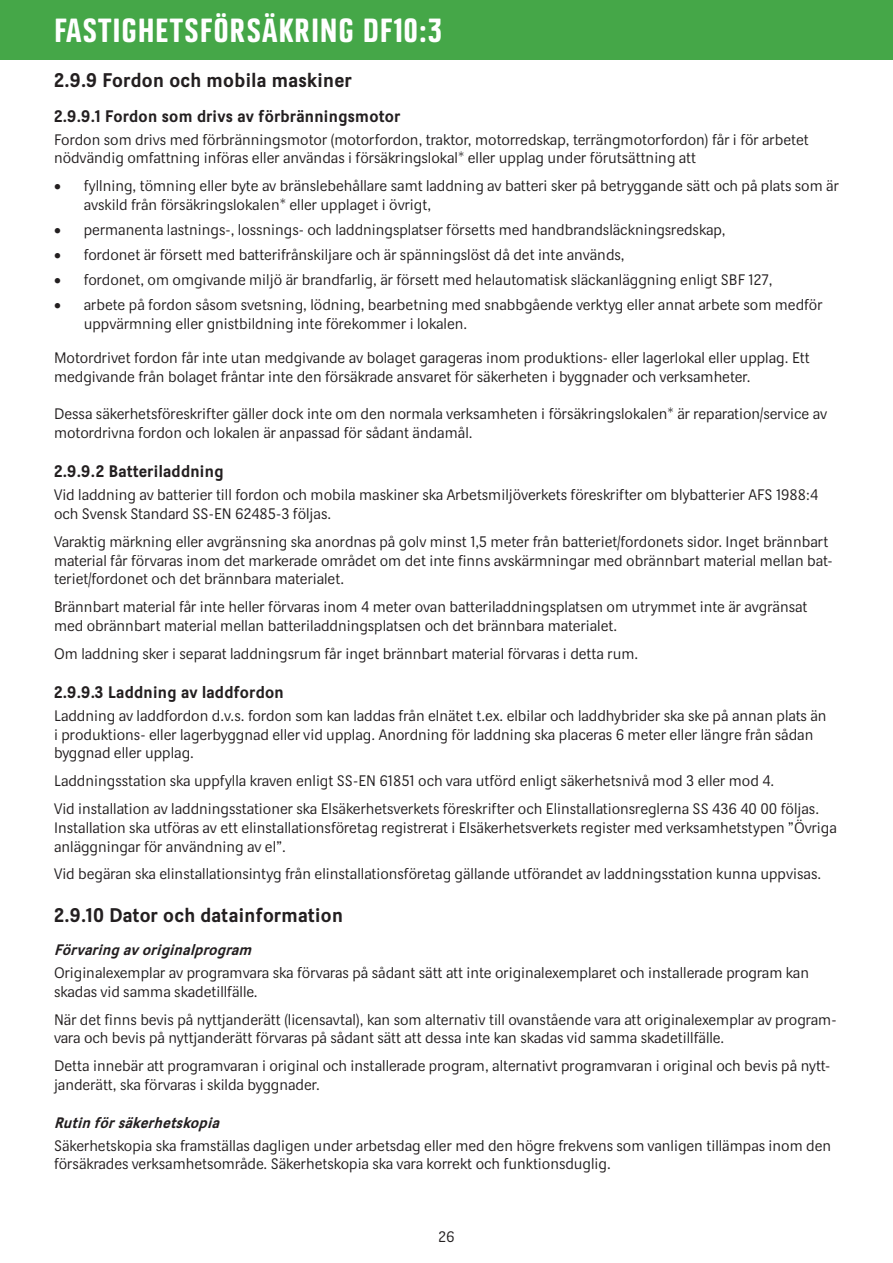
<style>
.page{position:relative;width:893px;height:1263px;background:#fff}
.page>*{position:absolute;margin:0;border:0;box-sizing:border-box;transform-origin:0 0}
.t1{font:33px "Dina Headline";letter-spacing:.02em;color:#fff}
.Villkor_rubrik_3{font:700 19.5px "Dina";letter-spacing:.02em;color:#231f20}
.Villkor_rubrik_4{font:700 16.5px "Dina";letter-spacing:.02em;color:#231f20}
.Villkor_text_2{font:15px/18.8px "Dina";color:#231f20}
.Villkor_rubrik_5{font:italic 700 15px "Dina";color:#231f20}
</style>
<div class="page">
<div style="left:0;top:0;width:893px;height:60px;background:#45a748"></div>
<h1 class="t1" style="left:54px;top:12px;width:390px">FASTIGHETSFÖRSÄKRING DF10:3</h1>
<p class="Villkor_rubrik_3" style="left:54px;top:68px;width:299px">2.9.9 Fordon och mobila maskiner</p>
<p class="Villkor_rubrik_4" style="left:54px;top:106px;width:348px">2.9.9.1 Fordon som drivs av förbränningsmotor</p>
<p class="Villkor_text_2" style="left:54px;top:130px;width:756px">Fordon som drivs med förbränningsmotor (motorfordon, traktor, motorredskap, terrängmotorfordon) får i för arbetet nödvändig omfattning införas eller användas i försäkringslokal* eller upplag under förutsättning att</p>
<p class="Villkor_text_2" style="left:84px;top:176px;width:757px;text-indent:-30px">• fyllning, tömning eller byte av bränslebehållare samt laddning av batteri sker på betryggande sätt och på plats som är avskild från försäkringslokalen* eller upplaget i övrigt,</p>
<p class="Villkor_text_2" style="left:54px;top:220px;width:673px">• permanenta lastnings-, lossnings- och laddningsplatser försetts med handbrandsläckningsredskap,</p>
<p class="Villkor_text_2" style="left:54px;top:245px;width:572px">• fordonet är försett med batterifrånskiljare och är spänningslöst då det inte används,</p>
<p class="Villkor_text_2" style="left:54px;top:271px;width:720px">• fordonet, om omgivande miljö är brandfarlig, är försett med helautomatisk släckanläggning enligt SBF 127,</p>
<p class="Villkor_text_2" style="left:84px;top:296px;width:740px;text-indent:-30px">• arbete på fordon såsom svetsning, lödning, bearbetning med snabbgående verktyg eller annat arbete som medför uppvärmning eller gnistbildning inte förekommer i lokalen.</p>
<p class="Villkor_text_2" style="left:54px;top:349px;width:757px">Motordrivet fordon får inte utan medgivande av bolaget garageras inom produktions- eller lagerlokal eller upplag. Ett medgivande från bolaget fråntar inte den försäkrade ansvaret för säkerheten i byggnader och verksamheter.</p>
<p class="Villkor_text_2" style="left:54px;top:404px;width:775px">Dessa säkerhetsföreskrifter gäller dock inte om den normala verksamheten i försäkringslokalen* är reparation/service av motordrivna fordon och lokalen är anpassad för sådant ändamål.</p>
<p class="Villkor_rubrik_4" style="left:54px;top:461px;width:171px">2.9.9.2 Batteriladdning</p>
<p class="Villkor_text_2" style="left:54px;top:486px;width:766px">Vid laddning av batterier till fordon och mobila maskiner ska Arbetsmiljöverkets föreskrifter om blybatterier AFS 1988:4 och Svensk Standard SS-EN 62485-3 följas.</p>
<p class="Villkor_text_2" style="left:54px;top:532px;width:780px">Varaktig märkning eller avgränsning ska anordnas på golv minst 1,5 meter från batteriet/fordonets sidor. Inget brännbart material får förvaras inom det markerade området om det inte finns avskärmningar med obrännbart material mellan bat&shy;teriet/fordonet och det brännbara materialet.</p>
<p class="Villkor_text_2" style="left:54px;top:597px;width:755px">Brännbart material får inte heller förvaras inom 4 meter ovan batteriladdningsplatsen om utrymmet inte är avgränsat med obrännbart material mellan batteriladdningsplatsen och det brännbara materialet.</p>
<p class="Villkor_text_2" style="left:54px;top:644px;width:586px">Om laddning sker i separat laddningsrum får inget brännbart material förvaras i detta rum.</p>
<p class="Villkor_rubrik_4" style="left:54px;top:682px;width:231px">2.9.9.3 Laddning av laddfordon</p>
<p class="Villkor_text_2" style="left:54px;top:706px;width:774px">Laddning av laddfordon d.v.s. fordon som kan laddas från elnätet t.ex. elbilar och laddhybrider ska ske på annan plats än i produktions- eller lagerbyggnad eller vid upplag. Anordning för laddning ska placeras 6 meter eller längre från sådan byggnad eller upplag.</p>
<p class="Villkor_text_2" style="left:54px;top:771px;width:722px">Laddningsstation ska uppfylla kraven enligt SS-EN 61851 och vara utförd enligt säkerhetsnivå mod 3 eller mod 4.</p>
<p class="Villkor_text_2" style="left:54px;top:799px;width:784px">Vid installation av laddningsstationer ska Elsäkerhetsverkets föreskrifter och Elinstallationsreglerna SS 436 40 00 följas.<br>Installation ska utföras av ett elinstallationsföretag registrerat i Elsäkerhetsverkets register med verksamhetstypen ”Övriga anläggningar för användning av el”.</p>
<p class="Villkor_text_2" style="left:54px;top:864px;width:769px">Vid begäran ska elinstallationsintyg från elinstallationsföretag gällande utförandet av laddningsstation kunna uppvisas.</p>
<p class="Villkor_rubrik_3" style="left:54px;top:904px;width:290px">2.9.10 Dator och datainformation</p>
<p class="Villkor_rubrik_5" style="left:54px;top:941px;width:203px">Förvaring avoriginalprogram</p>
<p class="Villkor_text_2" style="left:54px;top:963px;width:757px">Originalexemplar av programvara ska förvaras på sådant sätt att inte originalexemplaret och installerade program kan skadas vid samma skadetillfälle.</p>
<p class="Villkor_text_2" style="left:54px;top:1010px;width:784px">När det finns bevis på nyttjanderätt (licensavtal), kan som alternativ till ovanstående vara att originalexemplar av program&shy;vara och bevis på nyttjanderätt förvaras på sådant sätt att dessa inte kan skadas vid samma skadetillfälle.</p>
<p class="Villkor_text_2" style="left:54px;top:1056px;width:778px">Detta innebär att programvaran i original och installerade program, alternativt programvaran i original och bevis på nytt&shy;janderätt, ska förvaras i skilda byggnader.</p>
<p class="Villkor_rubrik_5" style="left:54px;top:1113px;width:171px">Rutin försäkerhetskopia</p>
<p class="Villkor_text_2" style="left:54px;top:1136px;width:779px">Säkerhetskopia ska framställas dagligen under arbetsdag eller med den högre frekvens som vanligen tillämpas inom den försäkrades verksamhetsområde. Säkerhetskopia ska vara korrekt och funktionsduglig.</p>
<p class="Villkor_text_2" style="left:438px;top:1227px;width:18px">26</p>
</div>
